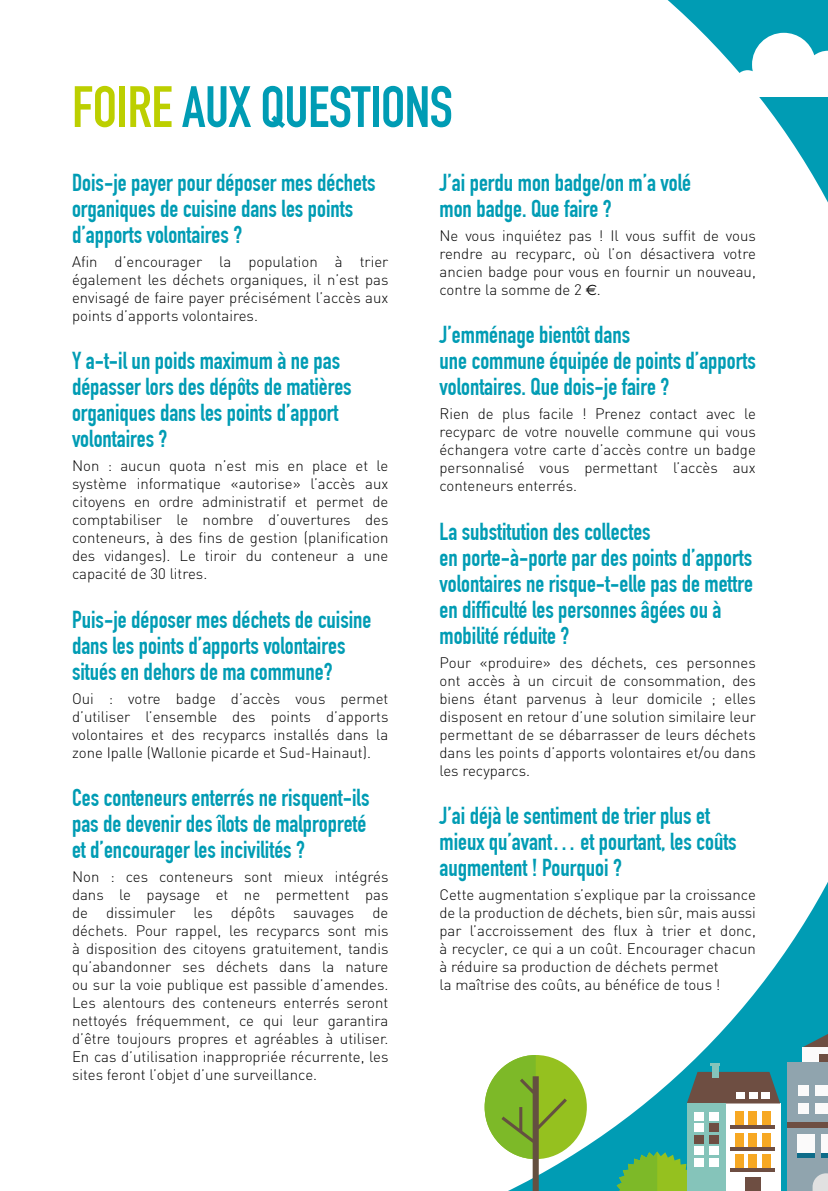
<style>
.page{position:relative;width:828px;height:1191px;background:#fff}
.page>*{position:absolute;margin:0;border:0;box-sizing:border-box;transform-origin:0 0}
.t1{font:700 57.2px "DIN Condensed";letter-spacing:-.01em;color:#009cb4}
.t2{font:700 24px/26px "DIN Condensed";color:#009cb4}
.t3{font:300 15px/18px "DIN";color:#000;text-align:justify}
.s1{color:#bccf00}
.s2{font-family:"Euro Sans";font-weight:400}
</style>
<div class="page">
<svg style="left:567px;top:0;width:261px;height:1191px"></svg>
<svg style="left:736px;top:33px;width:92px;height:63px"></svg>
<div style="left:484px;top:1055px;width:103px;height:104px;background:#95c11f;border-radius:50%"></div>
<svg style="left:484px;top:1055px;width:83px;height:136px"></svg>
<svg style="left:616px;top:1151px;width:71px;height:40px;background:#65b448"></svg>
<div style="left:687px;top:1103px;width:93px;height:88px;background:#fff"></div>
<svg style="left:687px;top:1071px;width:93px;height:32px;background:#5e5a54"></svg>
<div style="left:687px;top:1103px;width:38px;height:88px;background:#85c4ba"></div>
<div style="left:762px;top:1111px;width:9px;height:15px;background:#f7a823"></div>
<div style="left:748px;top:1111px;width:9px;height:15px;background:#f7a823"></div>
<div style="left:735px;top:1111px;width:8px;height:15px;background:#f7a823"></div>
<div style="left:762px;top:1133px;width:9px;height:15px;background:#f7a823"></div>
<div style="left:748px;top:1133px;width:9px;height:15px;background:#f7a823"></div>
<div style="left:735px;top:1133px;width:8px;height:15px;background:#f7a823"></div>
<div style="left:762px;top:1154px;width:9px;height:14px;background:#f7a823"></div>
<div style="left:748px;top:1154px;width:9px;height:14px;background:#f7a823"></div>
<div style="left:735px;top:1154px;width:8px;height:14px;background:#f7a823"></div>
<div style="left:709px;top:1112px;width:9px;height:8px;background:#fff"></div>
<div style="left:694px;top:1112px;width:9px;height:8px;background:#fff"></div>
<div style="left:709px;top:1123px;width:9px;height:8px;background:#6e4e42"></div>
<div style="left:694px;top:1123px;width:9px;height:8px;background:#fff"></div>
<div style="left:709px;top:1135px;width:9px;height:8px;background:#6e4e42"></div>
<div style="left:694px;top:1135px;width:9px;height:8px;background:#6e4e42"></div>
<div style="left:709px;top:1146px;width:9px;height:8px;background:#fff"></div>
<div style="left:694px;top:1146px;width:9px;height:8px;background:#fff"></div>
<div style="left:709px;top:1158px;width:9px;height:8px;background:#fff"></div>
<div style="left:694px;top:1158px;width:9px;height:8px;background:#fff"></div>
<div style="left:745px;top:1177px;width:15px;height:14px;background:#6e4e42"></div>
<hr style="left:730px;top:1125px;width:45px;height:4px;background:#6e4e42">
<hr style="left:730px;top:1147px;width:45px;height:3px;background:#6e4e42">
<svg style="left:730px;top:1167px;width:45px;height:4px"></svg>
<div style="left:761px;top:1092px;width:8px;height:7px;background:#fff"></div>
<div style="left:749px;top:1092px;width:8px;height:7px;background:#fff"></div>
<div style="left:736px;top:1092px;width:9px;height:7px;background:#fff"></div>
<div style="left:711px;top:1063px;width:7px;height:14px;background:#85c4ba"></div>
<div style="left:803px;top:1047px;width:25px;height:35px;background:#fbfafa"></div>
<svg style="left:803px;top:1034px;width:25px;height:13px"></svg>
<div style="left:819px;top:1054px;width:7px;height:13px;background:#6e4e42"></div>
<hr style="left:824px;top:1054px;width:4px;height:13px;background:#6e4e42">
<div style="left:787px;top:1062px;width:41px;height:129px;background:#90a4ae"></div>
<div style="left:798px;top:1085px;width:10px;height:10px;background:#fbfafa"></div>
<div style="left:815px;top:1085px;width:11px;height:10px;background:#fbfafa"></div>
<svg style="left:826px;top:1085px;width:2px;height:10px"></svg>
<div style="left:798px;top:1103px;width:10px;height:10px;background:#fbfafa"></div>
<div style="left:815px;top:1103px;width:11px;height:10px;background:#fbfafa"></div>
<svg style="left:826px;top:1103px;width:2px;height:10px"></svg>
<div style="left:787px;top:1122px;width:41px;height:5px;background:#6e4e42"></div>
<div style="left:798px;top:1134px;width:17px;height:23px;background:#fbfafa"></div>
<div style="left:822px;top:1134px;width:6px;height:23px;background:#fbfafa"></div>
<hr style="left:798px;top:1153px;width:17px;height:4px;background:#0e6c89">
<svg style="left:822px;top:1153px;width:6px;height:4px"></svg>
<svg style="left:812px;top:1173px;width:16px;height:18px"></svg>
<h1 class="t1" style="left:72px;top:73px;width:382px"><span class="s1">FOIRE</span> AUX QUESTIONS</h1>
<h2 class="t2" style="left:72px;top:170px;width:305px">Dois-je payer pour déposer mes déchets organiques de cuisine dans les points d’apports volontaires ?</h2>
<p class="t3" style="left:72px;top:252px;width:318px">Afin d’encourager la population à trier également les déchets organiques, il n’est pas envisagé de faire payer précisément l’accès aux points d’apports volontaires.</p>
<h2 class="t2" style="left:72px;top:348px;width:281px">Y a-t-il un poids maximum à ne pas dépasser lors des dépôts de matières organiques dans les points d’apport volontaires ?</h2>
<p class="t3" style="left:72px;top:456px;width:318px">Non : aucun quota n’est mis en place et le système informatique «autorise» l’accès aux citoyens en ordre administratif et permet de comptabiliser le nombre d’ouvertures des conteneurs, à des fins de gestion (planification des vidanges). Le tiroir du conteneur a une capacité de 30 litres.</p>
<h2 class="t2" style="left:72px;top:606px;width:301px">Puis-je déposer mes déchets de cuisine dans les points d’apports volontaires situés en dehors de ma commune?</h2>
<p class="t3" style="left:72px;top:689px;width:318px">Oui : votre badge d’accès vous permet d’utiliser l’ensemble des points d’apports volontaires et des recyparcs installés dans la zone Ipalle (Wallonie picarde et Sud-Hainaut).</p>
<h2 class="t2" style="left:72px;top:785px;width:299px">Ces conteneurs enterrés ne risquent-ils pas de devenir des îlots de malpropreté et d’encourager les incivilités ?</h2>
<p class="t3" style="left:72px;top:867px;width:318px">Non : ces conteneurs sont mieux intégrés dans le paysage et ne permettent pas de dissimuler les dépôts sauvages de déchets. Pour rappel, les recyparcs sont mis à disposition des citoyens gratuitement, tandis qu’abandonner ses déchets dans la nature ou sur la voie publique est passible d’amendes.<br>Les alentours des conteneurs enterrés seront nettoyés fréquemment, ce qui leur garantira d’être toujours propres et agréables à utiliser.<br>En cas d’utilisation inappropriée récurrente, les sites feront l’objet d’une surveillance.</p>
<h2 class="t2" style="left:439px;top:170px;width:253px">J’ai perdu mon badge/on m’a volé mon badge. Que faire ?</h2>
<p class="t3" style="left:439px;top:226px;width:318px">Ne vous inquiétez pas ! Il vous suffit de vous rendre au recyparc, où l’on désactivera votre ancien badge pour vous en fournir un nouveau, contre la somme de 2 <span class="s2">€</span>.</p>
<h2 class="t2" style="left:439px;top:322px;width:318px">J’emménage bientôt dans<br>une commune équipée de points d’apports volontaires. Que dois-je faire ?</h2>
<p class="t3" style="left:439px;top:404px;width:318px">Rien de plus facile ! Prenez contact avec le recyparc de votre nouvelle commune qui vous échangera votre carte d’accès contre un badge personnalisé vous permettant l’accès aux conteneurs enterrés.</p>
<h2 class="t2" style="left:439px;top:518px;width:315px">La substitution des collectes<br>en porte-à-porte par des points d’apports volontaires ne risque-t-elle pas de mettre en difficulté les personnes âgées ou à mobilité réduite ?</h2>
<p class="t3" style="left:439px;top:653px;width:318px">Pour «produire» des déchets, ces personnes ont accès à un circuit de consommation, des biens étant parvenus à leur domicile ; elles disposent en retour d’une solution similaire leur permettant de se débarrasser de leurs déchets dans les points d’apports volontaires et/ou dans les recyparcs.</p>
<h2 class="t2" style="left:439px;top:803px;width:299px">J’ai déjà le sentiment de trier plus et mieux qu’avant… et pourtant, les coûts augmentent ! Pourquoi ?</h2>
<p class="t3" style="left:439px;top:885px;width:318px;text-align:left">Cette augmentation s’explique par la croissance de la production de déchets, bien sûr, mais aussi par l’accroissement des flux à trier et donc, à recycler, ce qui a un coût. Encourager chacun à réduire sa production de déchets permet<br>la maîtrise des coûts, au bénéfice de tous !</p>
</div>
